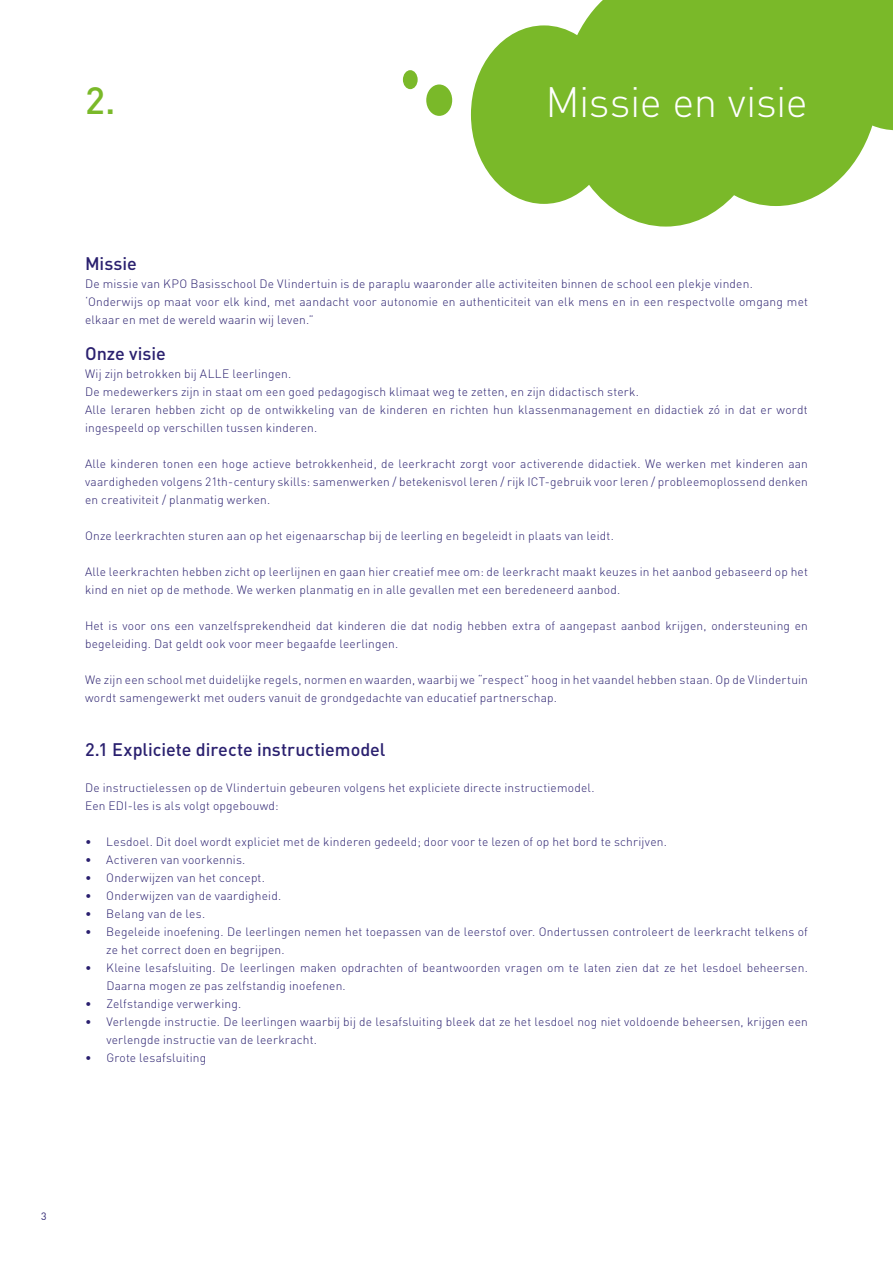
<style>
.page{position:relative;width:893px;height:1263px;background:#fff}
.page>*{position:absolute;margin:0;border:0;box-sizing:border-box;transform-origin:0 0}
.t1{font:300 42px "DIN Pro";letter-spacing:-.015em;color:#fff}
.t2{font:500 37.5px "DIN Pro";color:#7ab929}
.t3{font:500 18px "DIN Pro";letter-spacing:-.005em;color:#2a206f}
.t4{font:300 12px/18px "DIN Pro";letter-spacing:.015em;color:#2a206f}
.t5{font:10.5px "DIN";color:#2a206f}
</style>
<div class="page">
<svg style="left:471px;top:0;width:422px;height:227px;fill:#7ab929"></svg>
<div style="left:426px;top:84px;width:26px;height:32px;background:#7ab929;border-radius:50%"></div>
<div style="left:403px;top:70px;width:15px;height:19px;background:#7ab929;border-radius:50%"></div>
<h2 class="t2" style="left:85px;top:75px;width:32px">2.</h2>
<h1 class="t1" style="left:546px;top:73px;width:264px">Missie en visie</h1>
<h3 class="t3" style="left:85px;top:251px;width:53px">Missie</h3>
<p class="t4" style="left:85px;top:274px;width:724px">De missie van KPO Basisschool De Vlindertuin is de paraplu waaronder alle activiteiten binnen de school een plekje vinden. ‘Onderwijs op maat voor elk kind, met aandacht voor autonomie en authenticiteit van elk mens en in een respectvolle omgang met elkaar en met de wereld waarin wij leven.”</p>
<h3 class="t3" style="left:85px;top:341px;width:82px">Onze visie</h3>
<p class="t4" style="left:85px;top:364px;width:724px">Wij zijn betrokken bij ALLE leerlingen.<br>De medewerkers zijn in staat om een goed pedagogisch klimaat weg te zetten, en zijn didactisch sterk.<br>Alle leraren hebben zicht op de ontwikkeling van de kinderen en richten hun klassenmanagement en didactiek zó in dat er wordt ingespeeld op verschillen tussen kinderen.</p>
<p class="t4" style="left:85px;top:454px;width:724px;text-align:justify">Alle kinderen tonen een hoge actieve betrokkenheid, de leerkracht zorgt voor activerende didactiek. We werken met kinderen aan vaardigheden volgens 21th-century skills: samenwerken / betekenisvol leren / rijk ICT-gebruik voor leren / probleemoplossend denken en creativiteit / planmatig werken.</p>
<p class="t4" style="left:85px;top:526px;width:530px">Onze leerkrachten sturen aan op het eigenaarschap bij de leerling en begeleidt in plaats van leidt.</p>
<p class="t4" style="left:85px;top:562px;width:724px">Alle leerkrachten hebben zicht op leerlijnen en gaan hier creatief mee om: de leerkracht maakt keuzes in het aanbod gebaseerd op het kind en niet op de methode. We werken planmatig en in alle gevallen met een beredeneerd aanbod.</p>
<p class="t4" style="left:85px;top:616px;width:724px">Het is voor ons een vanzelfsprekendheid dat kinderen die dat nodig hebben extra of aangepast aanbod krijgen, ondersteuning en begeleiding. Dat geldt ook voor meer begaafde leerlingen.</p>
<p class="t4" style="left:85px;top:670px;width:724px">We zijn een school met duidelijke regels, normen en waarden, waarbij we “respect” hoog in het vaandel hebben staan. Op de Vlindertuin wordt samengewerkt met ouders vanuit de grondgedachte van educatief partnerschap.</p>
<h3 class="t3" style="left:85px;top:737px;width:302px">2.1 Expliciete directe instructiemodel</h3>
<p class="t4" style="left:85px;top:778px;width:511px">De instructielessen op de Vlindertuin gebeuren volgens het expliciete directe instructiemodel.<br>Een EDI-les is als volgt opgebouwd:</p>
<p class="t4" style="left:85px;top:832px;width:583px">• Lesdoel. Dit doel wordt expliciet met de kinderen gedeeld; door voor te lezen of op het bord te schrijven.</p>
<p class="t4" style="left:85px;top:850px;width:162px">• Activeren van voorkennis.</p>
<p class="t4" style="left:85px;top:868px;width:181px">• Onderwijzen van het concept.</p>
<p class="t4" style="left:85px;top:886px;width:198px">• Onderwijzen van de vaardigheid.</p>
<p class="t4" style="left:85px;top:904px;width:122px">• Belang van de les.</p>
<p class="t4" style="left:106px;top:922px;width:703px;text-indent:-21px">• Begeleide inoefening. De leerlingen nemen het toepassen van de leerstof over. Ondertussen controleert de leerkracht telkens of ze het correct doen en begrijpen.</p>
<p class="t4" style="left:106px;top:958px;width:703px;text-indent:-21px">• Kleine lesafsluiting. De leerlingen maken opdrachten of beantwoorden vragen om te laten zien dat ze het lesdoel beheersen.<br>Daarna mogen ze pas zelfstandig inoefenen.</p>
<p class="t4" style="left:85px;top:994px;width:158px">• Zelfstandige verwerking.</p>
<p class="t4" style="left:106px;top:1012px;width:703px;text-indent:-21px">• Verlengde instructie. De leerlingen waarbij bij de lesafsluiting bleek dat ze het lesdoel nog niet voldoende beheersen, krijgen een verlengde instructie van de leerkracht.</p>
<p class="t4" style="left:85px;top:1048px;width:123px">• Grote lesafsluiting</p>
<p class="t5" style="left:41px;top:1210px;width:7px">3</p>
</div>
